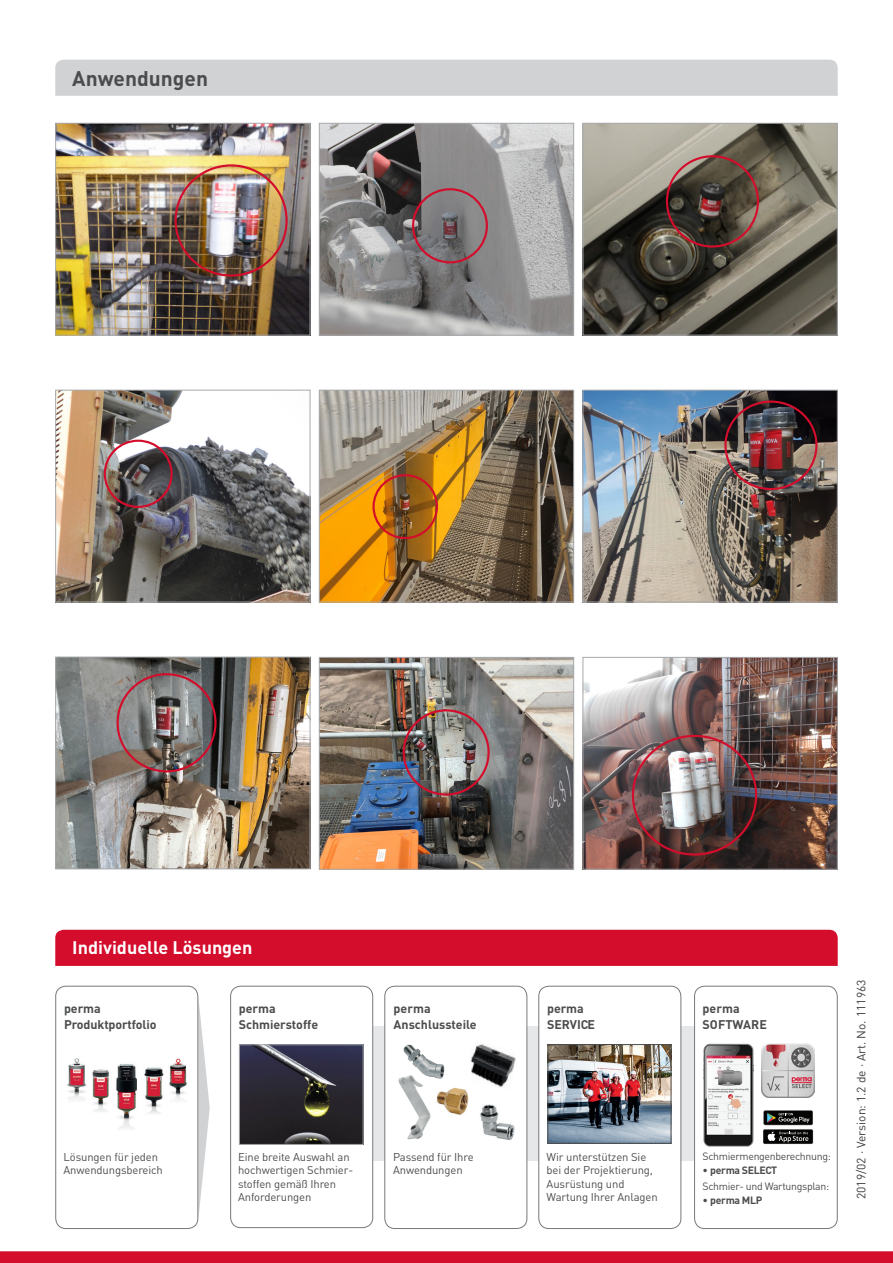
<style>
.page{position:relative;width:893px;height:1263px;background:#fff}
.page>*{position:absolute;margin:0;border:0;box-sizing:border-box;transform-origin:0 0}
.t1{font:700 21px "DIN";color:#4b4c4d}
.t2{font:700 18px "DIN";color:#fff}
.t3{font:700 12.45px/15.8px "DIN";letter-spacing:-.005em;color:#4b4c4d}
.t4{font:12px "DIN";color:#3e3e3f}
.t5{font:11.25px/13.5px "DIN";letter-spacing:-.01em;color:#4b4c4d}
.t6{font:10.5px/16.5px "DIN";letter-spacing:-.03em;color:#4b4c4d}
.t7{font:700 10.5px "DIN";letter-spacing:-.03em;color:#4b4c4d}
.s1{font-weight:700}
.s2{font-weight:400}
</style>
<div class="page">
<div style="left:55px;top:930px;width:783px;height:36px;background:#d30d2b"></div>
<div style="left:230px;top:1026px;width:607px;height:134px;background:#e6e7e9"></div>
<svg style="left:198px;top:996px;width:12px;height:224px"></svg>
<div style="left:385px;top:986px;width:142px;height:242px;background:#fff;border-radius:10px"></div>
<div style="left:384px;top:986px;width:143px;height:243px;border:1px solid #76787b;border-radius:10px"></div>
<div style="left:695px;top:986px;width:142px;height:242px;background:#fff;border-radius:10px"></div>
<div style="left:694px;top:986px;width:144px;height:243px;border:1px solid #76787b;border-radius:10px"></div>
<div style="left:55px;top:986px;width:143px;height:243px;border:1px solid #76787b;border-radius:10px"></div>
<div style="left:539px;top:986px;width:142px;height:242px;background:#fff;border-radius:10px"></div>
<div style="left:538px;top:986px;width:143px;height:243px;border:1px solid #76787b;border-radius:10px"></div>
<div style="left:231px;top:986px;width:142px;height:241px;background:#fff;border-radius:10px"></div>
<div style="left:230px;top:986px;width:143px;height:242px;border:1px solid #76787b;border-radius:10px"></div>
<div style="left:55px;top:60px;width:783px;height:36px;background:#d1d2d4"></div>
<img style="left:57px;top:659px;width:251px;height:208px">
<div style="left:55px;top:657px;width:255px;height:212px;border:1px solid #a8a9ad"></div>
<img style="left:585px;top:125px;width:251px;height:208px">
<div style="left:583px;top:123px;width:255px;height:212px;border:1px solid #a8a9ad"></div>
<img style="left:321px;top:659px;width:251px;height:209px">
<div style="left:319px;top:657px;width:255px;height:213px;border:1px solid #a8a9ad"></div>
<img style="left:585px;top:659px;width:251px;height:209px">
<div style="left:583px;top:657px;width:255px;height:213px;border:1px solid #a8a9ad"></div>
<div style="left:666px;top:155px;width:93px;height:93px;border:2px solid #d30d2b;border-radius:50%"></div>
<div style="left:117px;top:673px;width:100px;height:99px;border:2px solid #d30d2b;border-radius:50%"></div>
<div style="left:403px;top:709px;width:87px;height:87px;border:2px solid #d30d2b;border-radius:50%"></div>
<div style="left:632px;top:735px;width:125px;height:120px;border:2px solid #d30d2b;border-radius:50%"></div>
<img style="left:321px;top:392px;width:251px;height:208px">
<div style="left:319px;top:390px;width:255px;height:212px;border:1px solid #a8a9ad"></div>
<img style="left:585px;top:392px;width:251px;height:208px">
<div style="left:583px;top:390px;width:255px;height:212px;border:1px solid #a8a9ad"></div>
<img style="left:57px;top:392px;width:251px;height:208px">
<div style="left:55px;top:390px;width:255px;height:212px;border:1px solid #a8a9ad"></div>
<div style="left:104px;top:440px;width:69px;height:68px;border:2px solid #d30d2b;border-radius:50%"></div>
<div style="left:372px;top:474px;width:66px;height:65px;border:2px solid #d30d2b;border-radius:50%"></div>
<div style="left:724px;top:400px;width:93px;height:90px;border:2px solid #d30d2b;border-radius:50%"></div>
<svg style="left:0;top:1251px;width:893px;height:12px;background:#d41330"></svg>
<img style="left:57px;top:125px;width:251px;height:208px">
<div style="left:55px;top:123px;width:255px;height:212px;border:1px solid #a8a9ad"></div>
<img style="left:321px;top:125px;width:251px;height:208px">
<div style="left:319px;top:123px;width:255px;height:212px;border:1px solid #a8a9ad"></div>
<div style="left:412px;top:188px;width:76px;height:75px;border:2px solid #d30d2b;border-radius:50%"></div>
<div style="left:175px;top:164px;width:113px;height:113px;border:2px solid #d30d2b;border-radius:50%"></div>
<img style="left:404px;top:1045px;width:40px;height:34px">
<img style="left:470px;top:1044px;width:46px;height:43px">
<img style="left:437px;top:1086px;width:40px;height:29px">
<img style="left:480px;top:1105px;width:34px;height:34px">
<img style="left:703px;top:1043px;width:50px;height:104px">
<img style="left:241px;top:1046px;width:120px;height:96px">
<div style="left:239px;top:1044px;width:124px;height:100px;border:1px solid #a8a9ad"></div>
<svg style="left:763px;top:1110px;width:50px;height:15px"></svg>
<img style="left:761px;top:1044px;width:54px;height:53px">
<div style="left:763px;top:1129px;width:50px;height:15px;background:#040503"></div>
<svg style="left:767px;top:1131px;width:41px;height:11px"></svg>
<img style="left:67px;top:1058px;width:120px;height:71px">
<img style="left:550px;top:1046px;width:119px;height:95px">
<div style="left:548px;top:1044px;width:123px;height:99px;border:1px solid #4b4c4d"></div>
<img style="left:398px;top:1075px;width:34px;height:64px">
<h1 class="t1" style="left:72px;top:65px;width:137px">Anwendungen</h1>
<h2 class="t2" style="left:72px;top:935px;width:182px">Individuelle Lösungen</h2>
<p class="t3" style="left:64px;top:1001px;width:94px">perma<br>Produktportfolio</p>
<p class="t3" style="left:239px;top:1001px;width:81px">perma<br>Schmierstoffe</p>
<p class="t5" style="left:64px;top:1150px;width:101px">Lösungen für jeden<br>Anwendungsbereich</p>
<p class="t5" style="left:238px;top:1150px;width:117px">Eine breite Auswahl an hochwertigen Schmier&shy;stoffen gemäß Ihren<br>Anforderungen</p>
<p class="t3" style="left:394px;top:1001px;width:85px">perma<br>Anschlussteile</p>
<p class="t3" style="left:703px;top:1001px;width:66px">perma<br>SOFTWARE</p>
<p class="t3" style="left:547px;top:1001px;width:49px">perma<br>SERVICE</p>
<p class="t5" style="left:393px;top:1150px;width:82px">Passend für Ihre<br>Anwendungen</p>
<p class="t5" style="left:547px;top:1150px;width:113px">Wir unterstützen Sie bei der Projektierung,<br>Ausrüstung und<br>Wartung Ihrer Anlagen</p>
<p class="t6" style="left:703px;top:1148px;width:130px">Schmiermengenberechnung:</p>
<p class="t6" style="left:703px;top:1161px;width:128px">• <span class="s1">perma SELECT<br></span>Schmier- und Wartungsplan:</p>
<p class="t7" style="left:703px;top:1193px;width:61px"><span class="s2">•</span> perma MLP</p>
<p class="t4" style="left:853px;top:1199px;width:221px;rotate:-90deg">2019/02 · Version: 1.2 de · Art. No. 111963</p>
</div>
